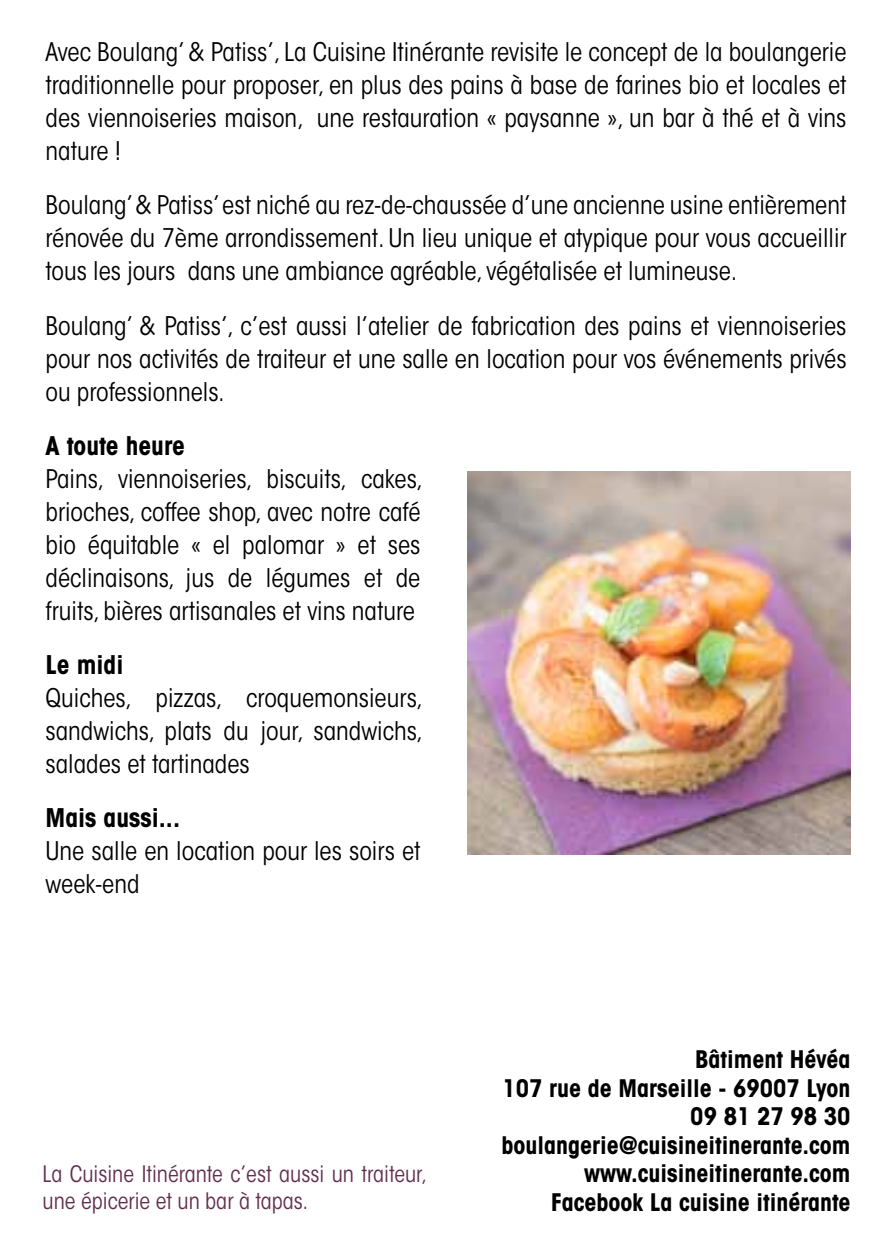
<style>
.page{position:relative;width:893px;height:1259px;background:#fff}
.page>*{position:absolute;margin:0;border:0;box-sizing:border-box;transform-origin:0 0}
.t1{font:condensed 25.5px/33px "ITC Avant Garde Std";color:#000;text-align:justify}
.t2{font:700 condensed 25.5px "ITC Avant Garde Std";color:#000}
.t3{font:700 condensed 24px/28.5px "ITC Avant Garde Std";color:#000;text-align:right}
.t4{font:condensed 22.5px/27px "ITC Avant Garde Std";color:#622e4e}
</style>
<div class="page">
<img style="left:468px;top:471px;width:382px;height:383px">
<p class="t1" style="left:46px;top:36px;width:803px">Avec Boulang’ &amp; Patiss’, La Cuisine Itinérante revisite le concept de la boulangerie traditionnelle pour proposer, en plus des pains à base de farines bio et locales et des viennoiseries maison, une restauration « paysanne », un bar à thé et à vins nature !</p>
<p class="t1" style="left:46px;top:189px;width:803px">Boulang’ &amp; Patiss’ est niché au rez-de-chaussée d’une ancienne usine entièrement rénovée du 7ème arrondissement. Un lieu unique et atypique pour vous accueillir tous les jours dans une ambiance agréable, végétalisée et lumineuse.</p>
<p class="t1" style="left:46px;top:309px;width:803px">Boulang’ &amp; Patiss’, c’est aussi l’atelier de fabrication des pains et viennoiseries pour nos activités de traiteur et une salle en location pour vos événements privés ou professionnels.</p>
<p class="t2" style="left:46px;top:429px;width:141px">A toute heure</p>
<p class="t1" style="left:46px;top:462px;width:379px">Pains, viennoiseries, biscuits, cakes, brioches, coffee shop, avec notre café bio équitable « el palomar » et ses déclinaisons, jus de légumes et de fruits, bières artisanales et vins nature</p>
<p class="t2" style="left:46px;top:648px;width:79px">Le midi</p>
<p class="t1" style="left:46px;top:681px;width:379px">Quiches, pizzas, croquemonsieurs, sandwichs, plats du jour, sandwichs, salades et tartinades</p>
<p class="t2" style="left:46px;top:801px;width:136px">Mais aussi...</p>
<p class="t1" style="left:46px;top:834px;width:377px">Une salle en location pour les soirs et week-end</p>
<p class="t4" style="left:43px;top:1160px;width:386px">La Cuisine Itinérante c’est aussi un traiteur, une épicerie et un bar à tapas.</p>
<p class="t3" style="left:501px;top:1045px;width:351px">Bâtiment Hévéa<br>107 rue de Marseille - 69007 Lyon<br>09 81 27 98 30 boulangerie@cuisineitinerante.com www.cuisineitinerante.com<br>Facebook La cuisine itinérante</p>
</div>
